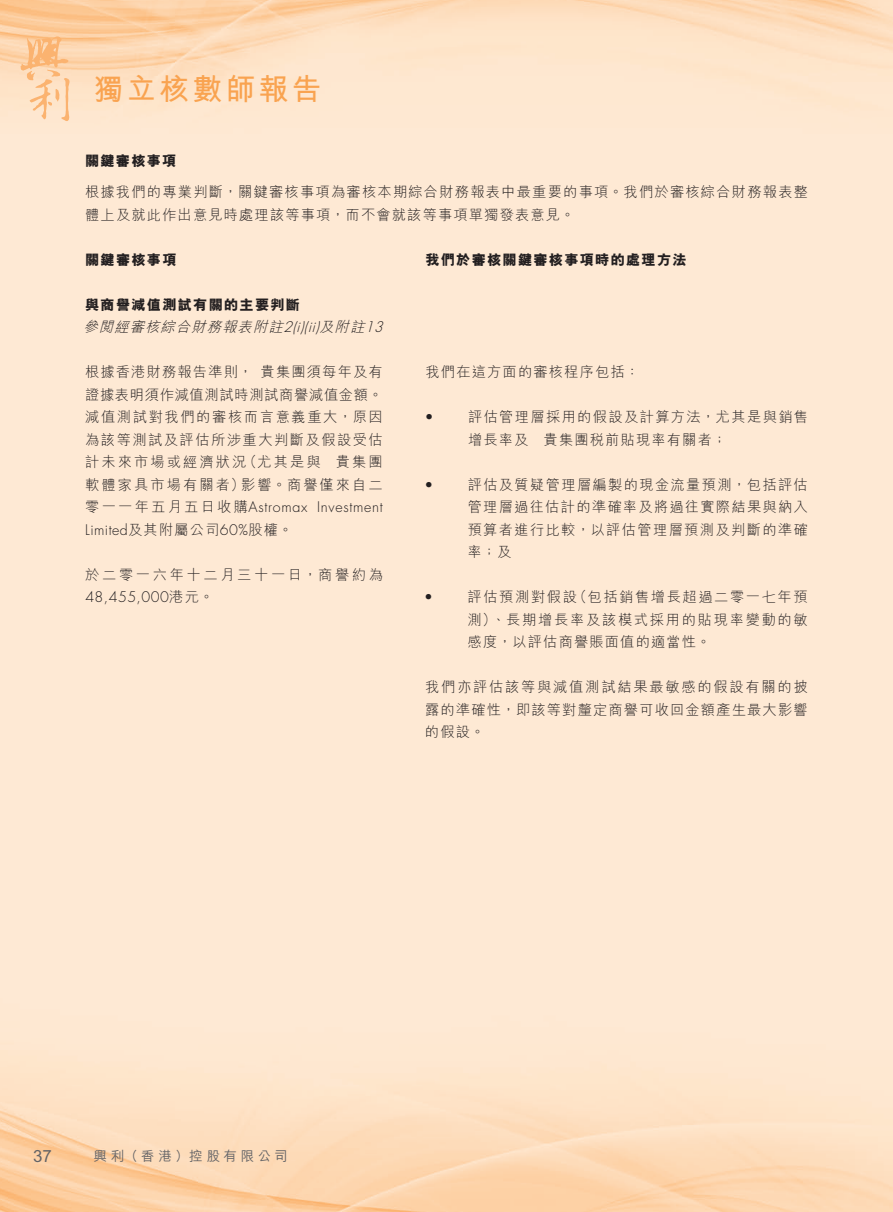
<style>
.page{position:relative;width:893px;height:1212px;background:#fff}
.page>*{position:absolute;margin:0;border:0;box-sizing:border-box;transform-origin:0 0}
.t1{font:700 30px "M Hei HK";letter-spacing:.1em;color:#f9a350}
.t2{font:700 16.8px "M Hei HK";color:#636366}
.t3{font:300 14.25px/22.5px "M Hei HK";letter-spacing:.095em;color:#231f20;text-align:justify}
.t4{font:800 14.25px "M Hei HK";letter-spacing:.085em;color:#231f20}
.t5{font:300 14.25px/22.5px "M Hei HK";letter-spacing:.12em;color:#231f20}
.t6{font:300 14.25px "Futura Std";letter-spacing:.03em;color:#231f20}
.t7{font:300 14.25px/22.5px "M Hei HK";letter-spacing:.145em;color:#231f20}
.t8{font:italic 300 14.25px "M Hei HK";color:#231f20}
.t9{font:300 14.25px "M Hei HK";letter-spacing:.05em;color:#231f20}
.t10{font:300 14.25px "M Hei HK";letter-spacing:.115em;color:#231f20}
.t11{font:300 14.25px "M Hei HK";letter-spacing:.16em;color:#231f20}
.t12{font:300 14.25px "M Hei HK";letter-spacing:.185em;color:#231f20}
.t13{font:300 14.25px "Futura Std";letter-spacing:.05em;color:#231f20}
.t14{font:italic 300 14.25px "Futura Std";color:#231f20}
.t15{font:500 13.5px "M Hei HK";letter-spacing:.28em;color:#636366}
.s1{font-family:"Futura Std"}
.s2{font-family:"M Hei HK"}
</style>
<div class="page">
<hr style="left:892px;top:0;width:1px;height:1212px;background:#feead5">
<svg style="left:20px;top:36px;width:50px;height:85px;background:#fcd1a7"></svg>
<h1 class="t1" style="left:94px;top:67px;width:229px">獨立核數師報告</h1>
<p class="t4" style="left:85px;top:151px;width:93px">關鍵審核事項</p>
<p class="t3" style="left:85px;top:180px;width:724px">根據我們的專業判斷，關鍵審核事項為審核本期綜合財務報表中最重要的事項。我們於審核綜合財務報表整體上及就此作出意見時處理該等事項，而不會就該等事項單獨發表意見。</p>
<p class="t4" style="left:425px;top:250px;width:263px">我們於審核關鍵審核事項時的處理方法</p>
<p class="t4" style="left:85px;top:250px;width:93px">關鍵審核事項</p>
<p class="t4" style="left:85px;top:295px;width:217px">與商譽減值測試有關的主要判斷</p>
<p class="t8" style="left:84px;top:317px;width:230px">參閱經審核綜合財務報表附註 <span class="s1">) (i(</span></p>
<p class="t8" style="left:319px;top:317px;width:52px">及附註</p>
<p class="t14" style="left:308px;top:318px;width:17px">)i i</p>
<p class="t14" style="left:283px;top:318px;width:15px">2</p>
<p class="t3" style="left:261px;top:360px;width:124px">貴集團須每年及有</p>
<p class="t14" style="left:365px;top:318px;width:24px">13</p>
<p class="t3" style="left:85px;top:360px;width:169px">根據香港財務報告準則，</p>
<p class="t9" style="left:85px;top:384px;width:299px">證據表明須作減值測試時測試商譽減值金額。</p>
<p class="t10" style="left:85px;top:407px;width:299px">減值測試對我們的審核而言意義重大，原因</p>
<p class="t3" style="left:85px;top:427px;width:299px">為該等測試及評估所涉重大判斷及假設受估</p>
<p class="t3" style="left:336px;top:450px;width:48px">貴集團</p>
<p class="t3" style="left:243px;top:450px;width:79px">（尤其是與</p>
<p class="t7" style="left:241px;top:450px;width:143px;text-indent:-156px">計未來市場或經濟狀況<br>影響。商譽僅來自二</p>
<p class="t7" style="left:85px;top:472px;width:161px">軟體家具市場有關者）</p>
<p class="t11" style="left:85px;top:497px;width:224px">零一一年五月五日收購<span class="s1">Astromax</span></p>
<p class="t6" style="left:85px;top:521px;width:209px">Limited<span class="s2">及其附屬公司</span>60%<span class="s2">股權。</span></p>
<p class="t12" style="left:85px;top:564px;width:299px">於二零一六年十二月三十一日，商譽約為</p>
<p class="t6" style="left:85px;top:588px;width:130px">48,455,000<span class="s2">港元。</span></p>
<p class="t13" style="left:317px;top:498px;width:67px">Investment</p>
<p class="t3" style="left:426px;top:360px;width:215px">我們在這方面的審核程序包括：</p>
<p class="t3" style="left:468px;top:405px;width:342px">評估管理層採用的假設及計算方法，尤其是與銷售</p>
<p class="t6" style="left:425px;top:408px;width:10px">•</p>
<p class="t6" style="left:425px;top:476px;width:10px">•</p>
<p class="t6" style="left:424px;top:588px;width:10px">•</p>
<p class="t3" style="left:544px;top:427px;width:184px">貴集團稅前貼現率有關者;</p>
<p class="t3" style="left:468px;top:427px;width:62px">增長率及</p>
<p class="t3" style="left:468px;top:472px;width:342px">評估及質疑管理層編製的現金流量預測，包括評估</p>
<p class="t3" style="left:468px;top:495px;width:342px">管理層過往估計的準確率及將過往實際結果與納入預算者進行比較，以評估管理層預測及判斷的準確率；及</p>
<p class="t3" style="left:573px;top:585px;width:236px">（包括銷售增長超過二零一七年預</p>
<p class="t3" style="left:468px;top:585px;width:111px">評估預測對假設</p>
<p class="t5" style="left:468px;top:607px;width:342px">測）、長期增長率及該模式採用的貼現率變動的敏感度，以評估商譽賬面值的適當性。</p>
<p class="t3" style="left:425px;top:675px;width:384px">我們亦評估該等與減值測試結果最敏感的假設有關的披露的準確性，即該等對釐定商譽可收回金額產生最大影響的假設。</p>
<p class="t2" style="left:33px;top:1144px;width:20px">37</p>
<p class="t15" style="left:94px;top:1146px;width:196px">興利（香港）控股有限公司</p>
</div>
